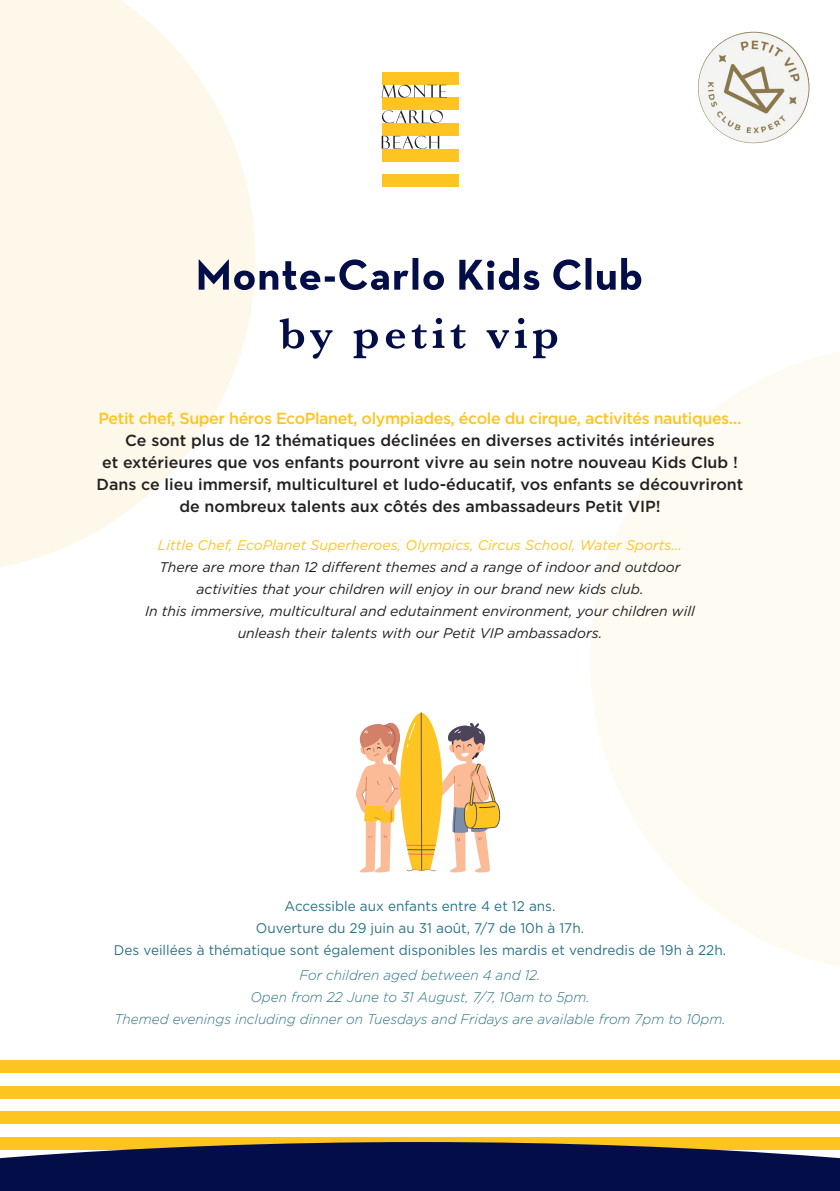
<style>
.page{position:relative;width:840px;height:1191px;background:#fff}
.page>*{position:absolute;margin:0;border:0;box-sizing:border-box;transform-origin:0 0}
.t1{font:500 16px/22px "Gotham";color:#231f20;text-align:center}
.t2{font:500 16px "Gotham";letter-spacing:-.025em;color:#fec422}
.t3{font:italic 14px/22px "Gotham";color:#231f20;text-align:center}
.t4{font:14px/22px "Gotham";color:#2b7387;text-align:center}
.t5{font:italic 300 14px/22px "Gotham";color:#2b7387;text-align:center}
.t6{font:italic 14px "Gotham";color:#fec422}
</style>
<div class="page">
<svg style="left:0;top:0;width:255px;height:567px;fill:#fef8ea"></svg>
<svg style="left:591px;top:352px;width:248px;height:615px;fill:#fefbf3"></svg>
<svg style="left:355px;top:712px;width:145px;height:161px"></svg>
<svg style="left:279px;top:318px;width:278px;height:41px"></svg>
<svg style="left:198px;top:258px;width:443px;height:32px"></svg>
<div style="left:381px;top:72px;width:77px;height:13px;background:#fec422"></div>
<div style="left:381px;top:98px;width:77px;height:12px;background:#fec422"></div>
<div style="left:381px;top:123px;width:77px;height:13px;background:#fec422"></div>
<div style="left:381px;top:149px;width:77px;height:12px;background:#fec422"></div>
<div style="left:381px;top:174px;width:77px;height:13px;background:#fec422"></div>
<svg style="left:381px;top:85px;width:66px;height:13px"></svg>
<svg style="left:382px;top:110px;width:60px;height:13px"></svg>
<svg style="left:381px;top:136px;width:58px;height:13px"></svg>
<div style="left:0;top:1060px;width:839px;height:13px;background:#fec422"></div>
<div style="left:0;top:1086px;width:839px;height:12px;background:#fec422"></div>
<div style="left:0;top:1111px;width:839px;height:13px;background:#fec422"></div>
<div style="left:0;top:1137px;width:839px;height:12px;background:#fec422"></div>
<svg style="left:0;top:1142px;width:839px;height:49px;background:#1e2249"></svg>
<img style="left:697px;top:32px;width:112px;height:111px;border-radius:56px">
<p class="t2" style="left:98px;top:407px;width:644px">Petit chef, Super héros EcoPlanet, olympiades, école du cirque, activités nautiques…</p>
<p class="t1" style="left:96px;top:429px;width:648px">Ce sont plus de 12 thématiques déclinées en diverses activités intérieures<br>et extérieures que vos enfants pourront vivre au sein notre nouveau Kids Club !<br>Dans ce lieu immersif, multiculturel et ludo-éducatif, vos enfants se découvriront de nombreux talents aux côtés des ambassadeurs Petit VIP!</p>
<p class="t6" style="left:158px;top:536px;width:525px">Little Chef, EcoPlanet Superheroes, Olympics, Circus School, Water Sports...</p>
<p class="t3" style="left:145px;top:556px;width:551px">There are more than 12 different themes and a range of indoor and outdoor activities that your children will enjoy in our brand new kids club.<br>In this immersive, multicultural and edutainment environment, your children will unleash their talents with our Petit VIP ambassadors.</p>
<p class="t4" style="left:114px;top:895px;width:613px">Accessible aux enfants entre 4 et 12 ans.<br>Ouverture du 29 juin au 31 août, 7/7 de 10h à 17h.<br>Des veillées à thématique sont également disponibles les mardis et vendredis de 19h à 22h.</p>
<p class="t5" style="left:114px;top:963px;width:612px">For children aged between 4 and 12.<br>Open from 22 June to 31 August, 7/7, 10am to 5pm.<br>Themed evenings including dinner on Tuesdays and Fridays are available from 7pm to 10pm.</p>
</div>
